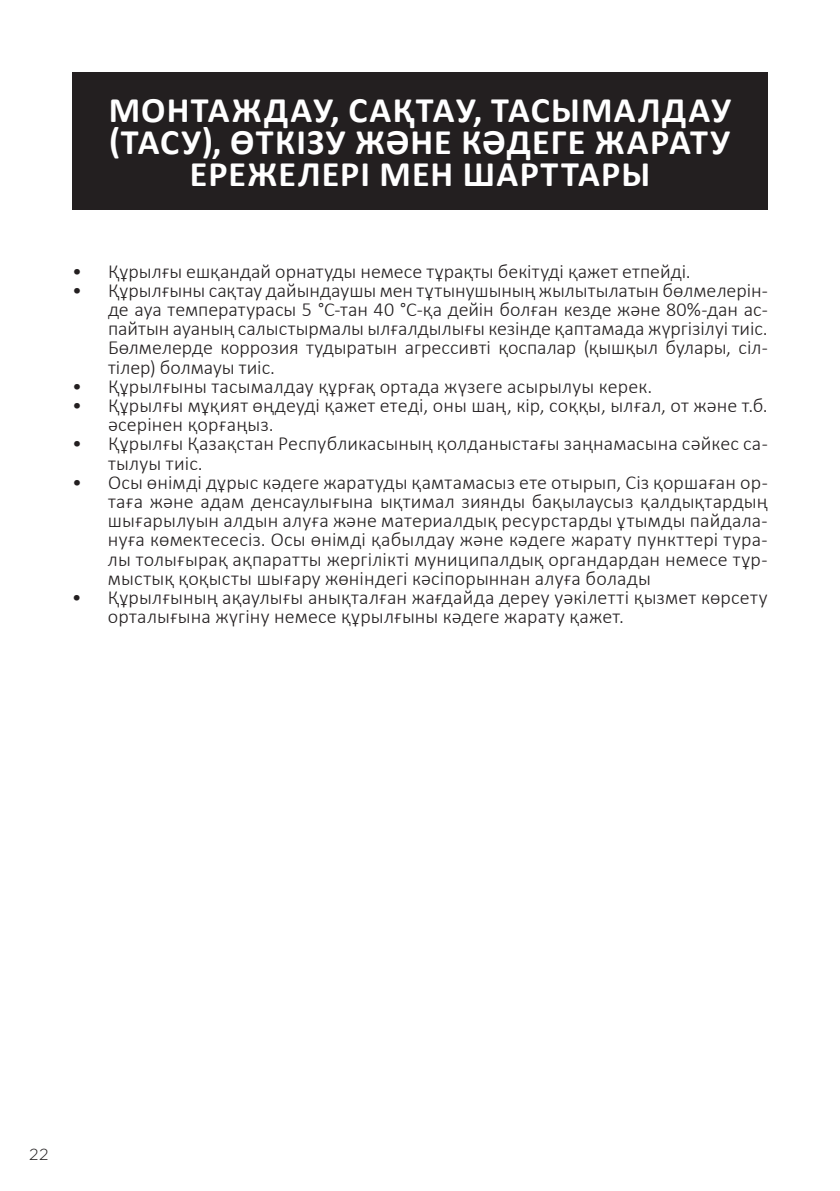
<style>
.page{position:relative;width:840px;height:1191px;background:#fff}
.page>*{position:absolute;margin:0;border:0;box-sizing:border-box;transform-origin:0 0}
.t1{font:700 36px/32px "Calibri";letter-spacing:.03em;color:#fff;text-align:center}
.t2{font:300 20px/19.2px "Calibri";letter-spacing:.005em;color:#231f20}
.t3{font:300 16px "Gotham Pro";color:#231f20}
</style>
<div class="page">
<div style="left:72px;top:72px;width:695px;height:137px;background:#231f20"></div>
<h1 class="t1" style="left:109px;top:94px;width:623px">МОНТАЖДАУ, САҚТАУ, ТАСЫМАЛДАУ (ТАСУ), ӨТКІЗУ ЖӘНЕ КӘДЕГЕ ЖАРАТУ<br>ЕРЕЖЕЛЕРІ МЕН ШАРТТАРЫ</h1>
<p class="t2" style="left:72px;top:261px;width:619px">• Құрылғы ешқандай орнатуды немесе тұрақты бекітуді қажет етпейді.</p>
<p class="t2" style="left:108px;top:280px;width:661px;text-align:justify;text-indent:-36px">• Құрылғыны сақтау дайындаушы мен тұтынушының жылытылатын бөлмелерін&shy;де ауа температурасы 5 °С-тан 40 °С-қа дейін болған кезде және 80%-дан ас&shy;пайтын ауаның салыстырмалы ылғалдылығы кезінде қаптамада жүргізілуі тиіс.<br>Бөлмелерде коррозия тудыратын агрессивті қоспалар (қышқыл булары, сіл&shy;тілер) болмауы тиіс.</p>
<p class="t2" style="left:72px;top:376px;width:581px">• Құрылғыны тасымалдау құрғақ ортада жүзеге асырылуы керек.</p>
<p class="t2" style="left:108px;top:395px;width:661px;text-indent:-36px">• Құрылғы мұқият өңдеуді қажет етеді, оны шаң, кір, соққы, ылғал, от және т.б. әсерінен қорғаңыз.</p>
<p class="t2" style="left:108px;top:434px;width:661px;text-indent:-36px">• Құрылғы Қазақстан Республикасының қолданыстағы заңнамасына сәйкес са&shy;тылуы тиіс.</p>
<p class="t2" style="left:108px;top:472px;width:661px;text-align:justify;text-indent:-36px">• Осы өнімді дұрыс кәдеге жаратуды қамтамасыз ете отырып, Сіз қоршаған ор&shy;таға және адам денсаулығына ықтимал зиянды бақылаусыз қалдықтардың шығарылуын алдын алуға және материалдық ресурстарды ұтымды пайдала&shy;нуға көмектесесіз. Осы өнімді қабылдау және кәдеге жарату пункттері тура&shy;лы толығырақ ақпаратты жергілікті муниципалдық органдардан немесе тұр&shy;мыстық қоқысты шығару жөніндегі кәсіпорыннан алуға болады</p>
<p class="t2" style="left:108px;top:587px;width:661px;text-indent:-36px">• Құрылғының ақаулығы анықталған жағдайда дереу уәкілетті қызмет көрсету орталығына жүгіну немесе құрылғыны кәдеге жарату қажет.</p>
<p class="t3" style="left:29px;top:1145px;width:21px">22</p>
</div>
